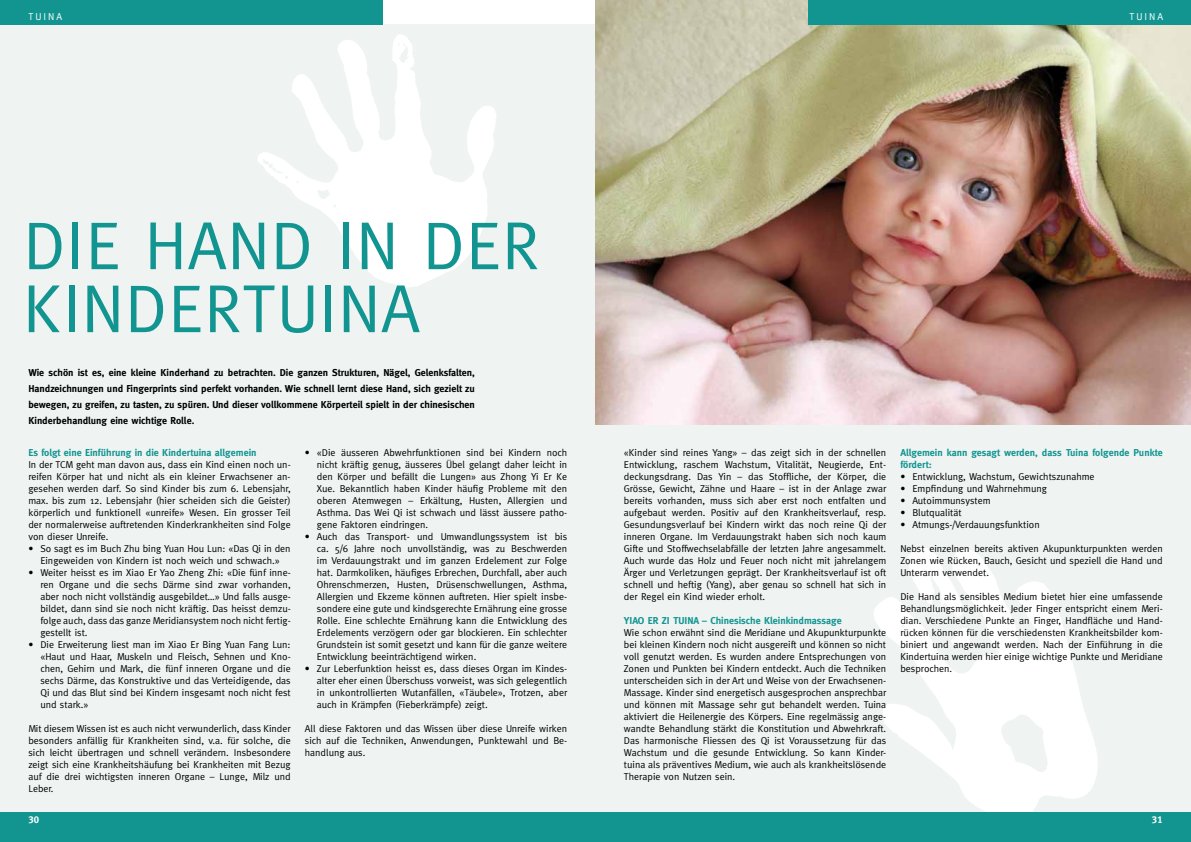
<style>
.page{position:relative;width:1191px;height:842px;background:#fff}
.page>*{position:absolute;margin:0;border:0;box-sizing:border-box;transform-origin:0 0}
.t1{font:68px "Meta";color:#129590}
.t2{font:10px/12px "Meta";color:#000;text-align:justify}
.t3{font:700 10px/16px "Meta";color:#000;text-align:justify}
.t4{font:700 10px/12px "Meta";color:#129590}
.t5{font:10px "Meta";letter-spacing:.2em;color:#fff}
.t6{font:10px "Meta Bold Caps";color:#fff}
</style>
<div class="page">
<div style="left:0;top:24px;width:1191px;height:788px;background:#eff4f3"></div>
<svg style="left:874px;top:548px;width:224px;height:264px;fill:#fff"></svg>
<svg style="left:258px;top:34px;width:238px;height:254px"></svg>
<img style="left:595px;top:0;width:596px;height:424px">
<div style="left:808px;top:0;width:383px;height:25px;background:#129590"></div>
<div style="left:0;top:0;width:383px;height:25px;background:#129590"></div>
<div style="left:0;top:812px;width:595px;height:30px;background:#129590"></div>
<div style="left:595px;top:812px;width:596px;height:30px;background:#129590"></div>
<p class="t5" style="left:28px;top:11px;width:35px">TUINA</p>
<p class="t5" style="left:1129px;top:11px;width:35px">TUINA</p>
<h1 class="t1" style="left:23px;top:206px;width:206px">Die Hand</h1>
<h1 class="t1" style="left:337px;top:206px;width:123px">in der</h1>
<h1 class="t1" style="left:23px;top:269px;width:76px">Kindertuina</h1>
<p class="t3" style="left:28px;top:364px;width:448px">Wie schön ist es, eine kleine Kinderhand zu betrachten. Die ganzen Strukturen, Nägel, Gelenksfalten, Handzeichnungen und Fingerprints sind perfekt vorhanden. Wie schnell lernt diese Hand, sich gezielt zu bewegen, zu greifen, zu tasten, zu spüren. Und dieser vollkommene Körperteil spielt in der chinesischen Kinderbehandlung eine wichtige Rolle.</p>
<p class="t4" style="left:28px;top:446px;width:230px">Es folgt eine Einführung in die Kindertuina allgemein</p>
<p class="t2" style="left:28px;top:458px;width:264px">In der TCM geht man davon aus, dass ein Kind einen noch un&shy;reifen Körper hat und nicht als ein kleiner Erwachsener an&shy;gesehen werden darf. So sind Kinder bis zum 6. Lebensjahr, max. bis zum 12. Lebensjahr (hier scheiden sich die Geister) körperlich und funktionell «unreife» Wesen. Ein grosser Teil der normalerweise auftretenden Kinderkrankheiten sind Folge von dieser Unreife.</p>
<p class="t2" style="left:28px;top:542px;width:264px;text-align:center">• So sagt es im Buch Zhu bing Yuan Hou Lun: «Das Qi in den<br>Eingeweiden von Kindern ist noch weich und schwach.»</p>
<p class="t2" style="left:40px;top:566px;width:252px;text-indent:-12px">• Weiter heisst es im Xiao Er Yao Zheng Zhi: «Die fünf inne&shy;ren Organe und die sechs Därme sind zwar vorhanden, aber noch nicht vollständig ausgebildet…» Und falls ausge&shy;bildet, dann sind sie noch nicht kräftig. Das heisst demzu&shy;folge auch, dass das ganze Meridiansystem noch nicht fertig&shy;gestellt ist.</p>
<p class="t2" style="left:40px;top:638px;width:252px;text-indent:-12px">• Die Erweiterung liest man im Xiao Er Bing Yuan Fang Lun: «Haut und Haar, Muskeln und Fleisch, Sehnen und Kno&shy;chen, Gehirn und Mark, die fünf inneren Organe und die sechs Därme, das Konstruktive und das Verteidigende, das Qi und das Blut sind bei Kindern insgesamt noch nicht fest und stark.»</p>
<p class="t2" style="left:28px;top:722px;width:264px">Mit diesem Wissen ist es auch nicht verwunderlich, dass Kinder besonders anfällig für Krankheiten sind, v.a. für solche, die sich leicht übertragen und schnell verändern. Insbesondere zeigt sich eine Krankheitshäufung bei Krankheiten mit Bezug auf die drei wichtigsten inneren Organe – Lunge, Milz und Leber.</p>
<p class="t2" style="left:317px;top:446px;width:252px;text-indent:-12px">• «Die äusseren Abwehrfunktionen sind bei Kindern noch nicht kräftig genug, äusseres Übel gelangt daher leicht in den Körper und befällt die Lungen» aus Zhong Yi Er Ke Xue. Bekanntlich haben Kinder häufig Probleme mit den oberen Atemwegen – Erkältung, Husten, Allergien und Asthma. Das Wei Qi ist schwach und lässt äussere patho&shy;gene Faktoren eindringen.</p>
<p class="t2" style="left:317px;top:530px;width:252px;text-indent:-12px">• Auch das Transport- und Umwandlungssystem ist bis ca. 5/6 Jahre noch unvollständig, was zu Beschwerden im Verdauungstrakt und im ganzen Erdelement zur Folge hat. Darmkoliken, häufiges Erbrechen, Durchfall, aber auch Ohrenschmerzen, Husten, Drüsenschwellungen, Asthma, Allergien und Ekzeme können auftreten. Hier spielt insbe&shy;sondere eine gute und kindsgerechte Ernährung eine grosse Rolle. Eine schlechte Ernährung kann die Entwicklung des Erdelements verzögern oder gar blockieren. Ein schlechter Grundstein ist somit gesetzt und kann für die ganze weitere Entwicklung beeinträchtigend wirken.</p>
<p class="t2" style="left:317px;top:662px;width:252px;text-indent:-12px">• Zur Leberfunktion heisst es, dass dieses Organ im Kindes&shy;alter eher einen Überschuss vorweist, was sich gelegentlich in unkontrollierten Wutanfällen, «Täubele», Trotzen, aber auch in Krämpfen (Fieberkrämpfe) zeigt.</p>
<p class="t2" style="left:305px;top:722px;width:264px">All diese Faktoren und das Wissen über diese Unreife wirken sich auf die Techniken, Anwendungen, Punktewahl und Be&shy;handlung aus.</p>
<p class="t2" style="left:624px;top:446px;width:264px">«Kinder sind reines Yang» – das zeigt sich in der schnellen Entwicklung, raschem Wachstum, Vitalität, Neugierde, Ent&shy;deckungsdrang. Das Yin – das Stoffliche, der Körper, die Grösse, Gewicht, Zähne und Haare – ist in der Anlage zwar bereits vorhanden, muss sich aber erst noch entfalten und aufgebaut werden. Positiv auf den Krankheitsverlauf, resp.<br>Gesundungsverlauf bei Kindern wirkt das noch reine Qi der inneren Organe. Im Verdauungstrakt haben sich noch kaum Gifte und Stoffwechselabfälle der letzten Jahre angesammelt.<br>Auch wurde das Holz und Feuer noch nicht mit jahrelangem Ärger und Verletzungen geprägt. Der Krankheitsverlauf ist oft schnell und heftig (Yang), aber genau so schnell hat sich in der Regel ein Kind wieder erholt.</p>
<p class="t4" style="left:624px;top:614px;width:219px">YIAO ER ZI TUINA – Chinesische Kleinkindmassage</p>
<p class="t2" style="left:624px;top:626px;width:264px">Wie schon erwähnt sind die Meridiane und Akupunkturpunkte bei kleinen Kindern noch nicht ausgereift und können so nicht voll genutzt werden. Es wurden andere Entsprechungen von Zonen und Punkten bei Kindern entdeckt. Auch die Techniken unterscheiden sich in der Art und Weise von der Erwachsenen-Massage. Kinder sind energetisch ausgesprochen ansprechbar und können mit Massage sehr gut behandelt werden. Tuina aktiviert die Heilenergie des Körpers. Eine regelmässig ange&shy;wandte Behandlung stärkt die Konstitution und Abwehrkraft.<br>Das harmonische Fliessen des Qi ist Voraussetzung für das Wachstum und die gesunde Entwicklung. So kann Kinder&shy;tuina als präventives Medium, wie auch als krankheitslösende Therapie von Nutzen sein.</p>
<p class="t4" style="left:900px;top:446px;width:264px">Allgemein kann gesagt werden, dass Tuina folgende Punkte fördert:</p>
<p class="t2" style="left:900px;top:470px;width:196px">• Entwicklung, Wachstum, Gewichtszunahme</p>
<p class="t2" style="left:900px;top:482px;width:148px">• Empfindung und Wahrnehmung</p>
<p class="t2" style="left:900px;top:494px;width:92px">• Autoimmunsystem</p>
<p class="t2" style="left:900px;top:506px;width:63px">• Blutqualität</p>
<p class="t2" style="left:900px;top:518px;width:141px">• Atmungs-/Verdauungsfunktion</p>
<p class="t2" style="left:900px;top:542px;width:264px">Nebst einzelnen bereits aktiven Akupunkturpunkten werden Zonen wie Rücken, Bauch, Gesicht und speziell die Hand und Unterarm verwendet.</p>
<p class="t2" style="left:900px;top:590px;width:264px">Die Hand als sensibles Medium bietet hier eine umfassende Behandlungsmöglichkeit. Jeder Finger entspricht einem Meri&shy;dian. Verschiedene Punkte an Finger, Handfläche und Hand&shy;rücken können für die verschiedensten Krankheitsbilder kom&shy;biniert und angewandt werden. Nach der Einführung in die Kindertuina werden hier einige wichtige Punkte und Meridiane besprochen.</p>
<p class="t6" style="left:28px;top:813px;width:12px">30</p>
<p class="t6" style="left:1152px;top:813px;width:12px">31</p>
</div>
